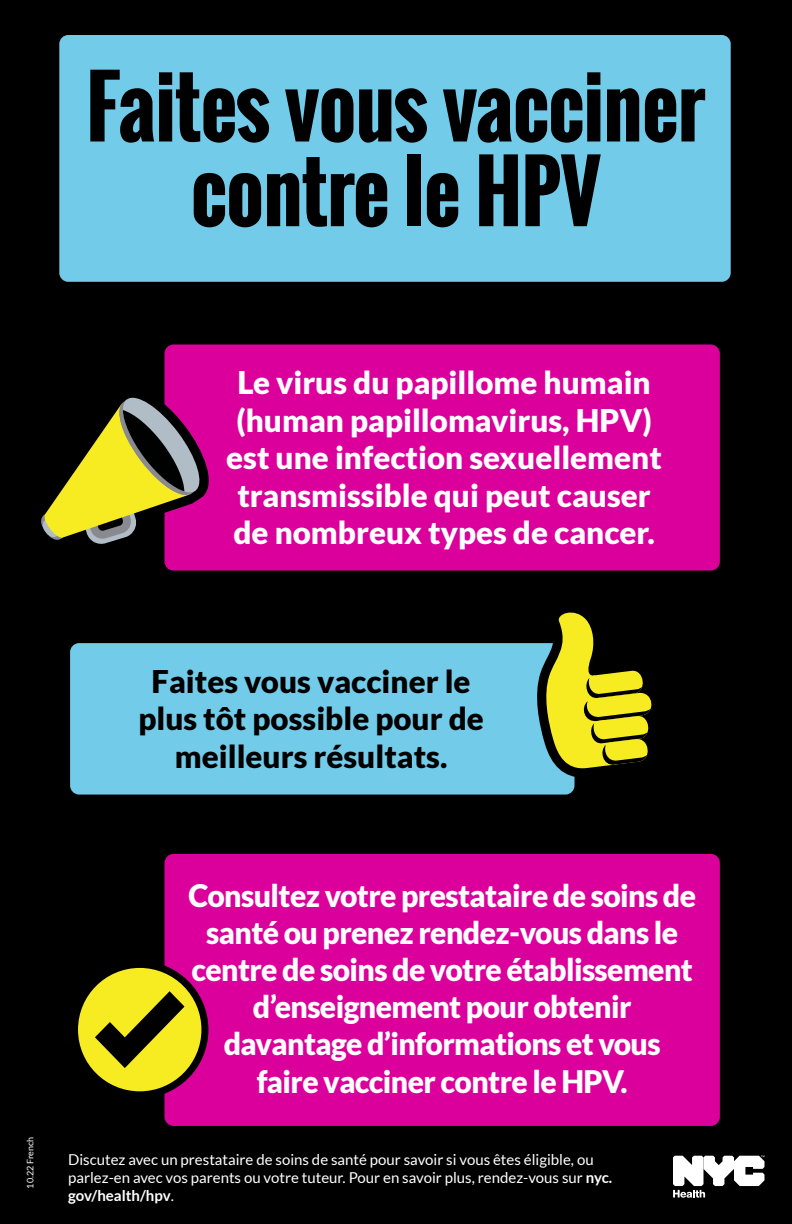
<style>
.page{position:relative;width:792px;height:1224px;background:#000}
.page>*{position:absolute;margin:0;border:0;box-sizing:border-box;transform-origin:0 0}
.t1{font:700 81.7px/84.7px "Oswald";letter-spacing:-.01em;color:#000;text-align:center}
.t2{font:900 31.3px/37.6px "Lato";color:#fff;text-align:center}
.t3{font:900 31.3px/37.6px "Lato";color:#000;text-align:center}
.t4{font:900 31px/37.2px "Lato";letter-spacing:-.02em;color:#fff;text-align:center}
.t5{font:15px/18px "Lato";color:#fff}
.t6{font:9px "Lato";color:#fff}
.s1{font-weight:700}
</style>
<div class="page">
<div style="left:59px;top:35px;width:672px;height:247px;background:#72cbe9;border-radius:9px"></div>
<div style="left:165px;top:344px;width:555px;height:227px;background:#db009b;border-radius:9px"></div>
<div style="left:70px;top:643px;width:505px;height:152px;background:#72cbe9;border-radius:9px"></div>
<div style="left:165px;top:854px;width:555px;height:272px;background:#db009b;border-radius:9px"></div>
<svg style="left:31px;top:387px;width:178px;height:166px;background:#715034"></svg>
<svg style="left:533px;top:603px;width:129px;height:175px;background:#71721f"></svg>
<svg style="left:75px;top:964px;width:130px;height:131px;background:#d2c81c"></svg>
<div style="left:71px;top:961px;width:137px;height:137px;border:7px solid #000;border-radius:50%"></div>
<svg style="left:95px;top:991px;width:90px;height:77px;background:#a59d16"></svg>
<svg style="left:673px;top:1156px;width:91px;height:42px"></svg>
<p class="t1" style="left:86px;top:65px;width:621px">Faites vous vacciner contre le HPV</p>
<p class="t2" style="left:226px;top:363px;width:437px">Le virus du papillome humain (human papillomavirus, HPV) est une infection sexuellement transmissible qui peut causer de nombreux types de cancer.</p>
<p class="t3" style="left:138px;top:662px;width:347px">Faites vous vacciner le plus tôt possible pour de meilleurs résultats.</p>
<p class="t6" style="left:25px;top:1189px;width:53px;rotate:-90deg">10.22 French</p>
<p class="t4" style="left:188px;top:876px;width:509px">Consultez votre prestataire de soins de santé ou prenez rendez-vous dans le centre de soins de votre établissement d’enseignement pour obtenir davantage d’informations et vous<br>faire vacciner contre le HPV.</p>
<p class="t5" style="left:68px;top:1151px;width:546px">Discutez avec un prestataire de soins de santé pour savoir si vous êtes éligible, ou parlez-en avec vos parents ou votre tuteur. Pour en savoir plus, rendez-vous sur <span class="s1">nyc. gov/health/hpv</span>.</p>
</div>
